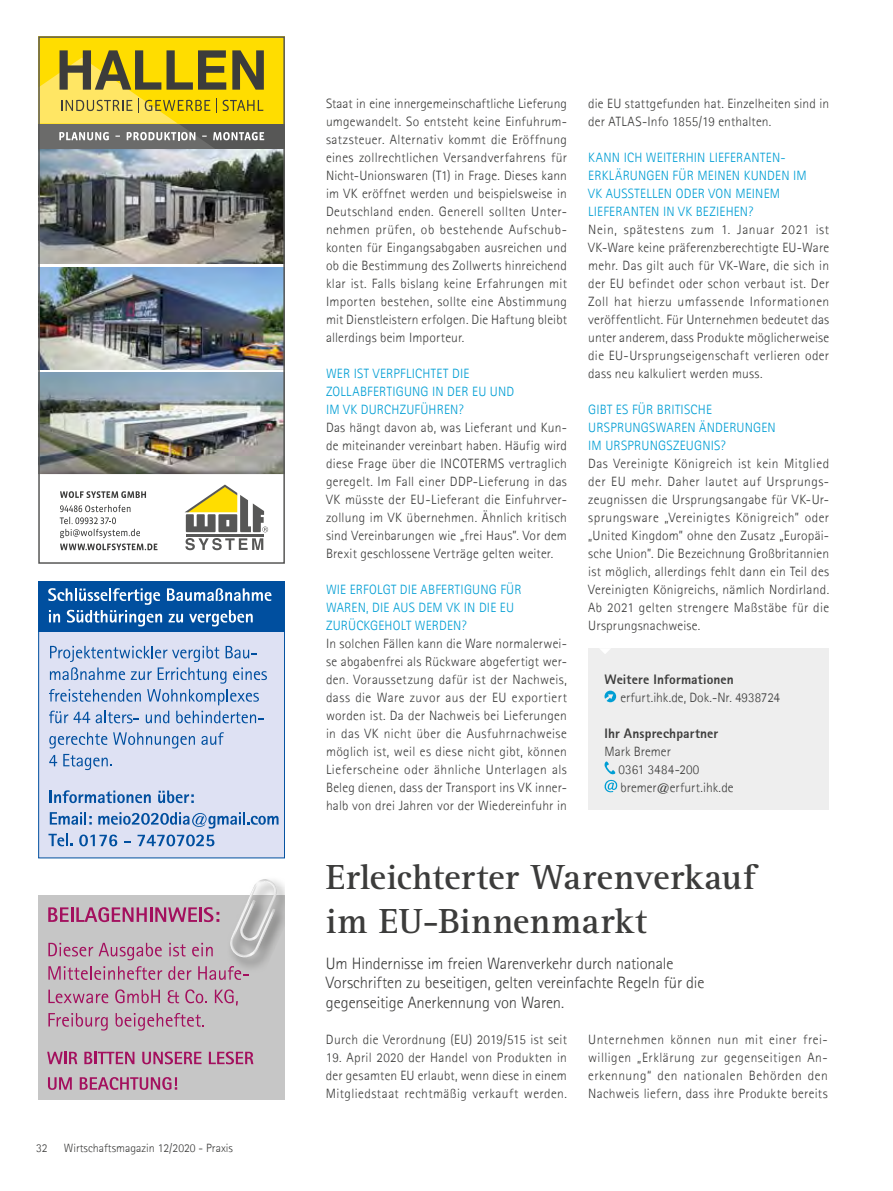
<style>
.page{position:relative;width:893px;height:1191px;background:#fff}
.page>*{position:absolute;margin:0;border:0;box-sizing:border-box;transform-origin:0 0}
.t1{font:700 36px/43.2px "Rotis Serif Std";letter-spacing:.01em;color:#3c3c3b}
.t2{font:300 16.5px/19.8px "Agfa Rotis Sans Serif";letter-spacing:-.01em;color:#3c3c3b}
.t3{font:300 13.5px/18px "Agfa Rotis Sans Serif";letter-spacing:.015em;color:#3c3c3b;text-align:justify}
.t4{font:300 13.5px/18px "Agfa Rotis Sans Serif";letter-spacing:.015em;color:#009ed4}
.t5{font:800 13.5px "Agfa Rotis Sans Serif";letter-spacing:.005em;color:#3c3c3b}
.t6{font:300 12px "Agfa Rotis Sans Serif";color:#3c3c3b}
</style>
<div class="page">
<img style="left:41px;top:267px;width:241px;height:102px">
<img style="left:41px;top:149px;width:241px;height:115px">
<img style="left:41px;top:372px;width:241px;height:103px">
<div style="left:38px;top:123px;width:247px;height:26px;background:#575756"></div>
<div style="left:38px;top:36px;width:247px;height:87px;background:#fd0"></div>
<svg style="left:185px;top:484px;width:83px;height:48px"></svg>
<svg style="left:185px;top:538px;width:78px;height:12px"></svg>
<hr style="left:186px;top:534px;width:78px;height:2px;background:#575756">
<svg style="left:60px;top:491px;width:86px;height:7px"></svg>
<svg style="left:60px;top:505px;width:98px;height:45px"></svg>
<svg style="left:41px;top:50px;width:223px;height:99px"></svg>
<div style="left:38px;top:36px;width:247px;height:528px;border:2px solid #575756"></div>
<div style="left:38px;top:895px;width:247px;height:204px;background:#c6c6c6"></div>
<svg style="left:48px;top:907px;width:149px;height:15px"></svg>
<hr style="left:199px;top:907px;width:3px;height:15px;background:#a3105e">
<svg style="left:204px;top:907px;width:15px;height:15px"></svg>
<svg style="left:48px;top:942px;width:45px;height:14px"></svg>
<svg style="left:99px;top:942px;width:63px;height:18px"></svg>
<svg style="left:169px;top:942px;width:17px;height:14px"></svg>
<svg style="left:192px;top:942px;width:21px;height:14px"></svg>
<svg style="left:48px;top:966px;width:114px;height:14px"></svg>
<svg style="left:168px;top:966px;width:23px;height:14px"></svg>
<svg style="left:48px;top:989px;width:60px;height:14px"></svg>
<svg style="left:115px;top:989px;width:45px;height:14px"></svg>
<svg style="left:168px;top:990px;width:11px;height:13px"></svg>
<svg style="left:185px;top:989px;width:22px;height:14px"></svg>
<svg style="left:215px;top:989px;width:23px;height:16px"></svg>
<svg style="left:48px;top:1013px;width:60px;height:17px"></svg>
<svg style="left:116px;top:1013px;width:88px;height:17px"></svg>
<svg style="left:198px;top:966px;width:51px;height:14px"></svg>
<img style="left:250px;top:879px;width:27px;height:16px">
<img style="left:230px;top:895px;width:46px;height:62px">
<svg style="left:47px;top:1051px;width:30px;height:13px"></svg>
<svg style="left:84px;top:1051px;width:50px;height:13px"></svg>
<svg style="left:142px;top:1051px;width:60px;height:13px"></svg>
<svg style="left:209px;top:1051px;width:44px;height:13px"></svg>
<svg style="left:48px;top:1077px;width:24px;height:12px"></svg>
<svg style="left:80px;top:1077px;width:97px;height:12px"></svg>
<div style="left:39px;top:582px;width:246px;height:276px;background:#dee1f3"></div>
<div style="left:38px;top:582px;width:247px;height:276px;border:1px solid #004f9f"></div>
<div style="left:38px;top:581px;width:247px;height:51px;background:#004f9f"></div>
<svg style="left:50px;top:646px;width:217px;height:37px"></svg>
<svg style="left:49px;top:689px;width:215px;height:34px"></svg>
<svg style="left:49px;top:732px;width:58px;height:16px"></svg>
<svg style="left:113px;top:732px;width:82px;height:16px"></svg>
<svg style="left:201px;top:732px;width:23px;height:13px"></svg>
<svg style="left:49px;top:755px;width:8px;height:11px"></svg>
<svg style="left:63px;top:754px;width:49px;height:16px"></svg>
<svg style="left:50px;top:790px;width:101px;height:13px"></svg>
<svg style="left:158px;top:790px;width:36px;height:13px"></svg>
<svg style="left:50px;top:812px;width:42px;height:12px"></svg>
<svg style="left:98px;top:812px;width:181px;height:16px"></svg>
<svg style="left:48px;top:833px;width:25px;height:13px"></svg>
<svg style="left:79px;top:834px;width:38px;height:12px"></svg>
<svg style="left:138px;top:834px;width:76px;height:12px"></svg>
<svg style="left:48px;top:588px;width:223px;height:38px"></svg>
<div style="left:588px;top:648px;width:241px;height:162px;background:#eee"></div>
<svg style="left:600px;top:648px;width:10px;height:6px"></svg>
<svg style="left:604px;top:690px;width:12px;height:12px"></svg>
<svg style="left:604px;top:761px;width:14px;height:31px"></svg>
<p class="t6" style="left:36px;top:1141px;width:13px">32</p>
<p class="t6" style="left:64px;top:1141px;width:171px">Wirtschaftsmagazin 12/2020 - Praxis</p>
<p class="t3" style="left:326px;top:94px;width:242px">Staat in eine innergemeinschaftliche Lieferung umgewandelt. So entsteht keine Einfuhrum&shy;satzsteuer. Alternativ kommt die Eröffnung eines zollrechtlichen Versandverfahrens für Nicht-Unionswaren (T1) in Frage. Dieses kann im VK eröffnet werden und beispielsweise in Deutschland enden. Generell sollten Unter&shy;nehmen prüfen, ob bestehende Aufschub&shy;konten für Eingangsabgaben ausreichen und ob die Bestimmung des Zollwerts hinreichend klar ist. Falls bislang keine Erfahrungen mit Importen bestehen, sollte eine Abstimmung mit Dienstleistern erfolgen. Die Haftung bleibt allerdings beim Importeur.</p>
<p class="t4" style="left:326px;top:364px;width:190px">WER IST VERPFLICHTET DIE<br>ZOLLABFERTIGUNG IN DER EU UND<br>IM VK DURCHZUFÜHREN?</p>
<p class="t3" style="left:326px;top:418px;width:242px">Das hängt davon ab, was Lieferant und Kun&shy;de miteinander vereinbart haben. Häufig wird diese Frage über die INCOTERMS vertraglich geregelt. Im Fall einer DDP-Lieferung in das VK müsste der EU-Lieferant die Einfuhrver&shy;zollung im VK übernehmen. Ähnlich kritisch sind Vereinbarungen wie „frei Haus”. Vor dem Brexit geschlossene Verträge gelten weiter.</p>
<p class="t4" style="left:326px;top:580px;width:197px">WIE ERFOLGT DIE ABFERTIGUNG FÜR<br>WAREN, DIE AUS DEM VK IN DIE EU<br>ZURÜCKGEHOLT WERDEN?</p>
<p class="t3" style="left:326px;top:634px;width:242px">In solchen Fällen kann die Ware normalerwei&shy;se abgabenfrei als Rückware abgefertigt wer&shy;den. Voraussetzung dafür ist der Nachweis, dass die Ware zuvor aus der EU exportiert worden ist. Da der Nachweis bei Lieferungen in das VK nicht über die Ausfuhrnachweise möglich ist, weil es diese nicht gibt, können Lieferscheine oder ähnliche Unterlagen als Beleg dienen, dass der Transport ins VK inner&shy;halb von drei Jahren vor der Wiedereinfuhr in</p>
<p class="t3" style="left:588px;top:94px;width:242px">die EU stattgefunden hat. Einzelheiten sind in der ATLAS-Info 1855/19 enthalten.</p>
<p class="t4" style="left:588px;top:148px;width:220px">KANN ICH WEITERHIN LIEFERANTEN-<br>ERKLÄRUNGEN FÜR MEINEN KUNDEN IM<br>VK AUSSTELLEN ODER VON MEINEM<br>LIEFERANTEN IN VK BEZIEHEN?</p>
<p class="t3" style="left:588px;top:220px;width:242px">Nein, spätestens zum 1. Januar 2021 ist VK-Ware keine präferenzberechtigte EU-Ware mehr. Das gilt auch für VK-Ware, die sich in der EU befindet oder schon verbaut ist. Der Zoll hat hierzu umfassende Informationen veröffentlicht. Für Unternehmen bedeutet das unter anderem, dass Produkte möglicherweise die EU-Ursprungseigenschaft verlieren oder dass neu kalkuliert werden muss.</p>
<p class="t4" style="left:588px;top:400px;width:189px">GIBT ES FÜR BRITISCHE<br>URSPRUNGSWAREN ÄNDERUNGEN<br>IM URSPRUNGSZEUGNIS?</p>
<p class="t3" style="left:588px;top:454px;width:242px">Das Vereinigte Königreich ist kein Mitglied der EU mehr. Daher lautet auf Ursprungs&shy;zeugnissen die Ursprungsangabe für VK-Ur&shy;sprungsware „Vereinigtes Königreich” oder „United Kingdom” ohne den Zusatz „Europäi&shy;sche Union”. Die Bezeichnung Großbritannien ist möglich, allerdings fehlt dann ein Teil des Vereinigten Königreichs, nämlich Nordirland.<br>Ab 2021 gelten strengere Maßstäbe für die Ursprungsnachweise.</p>
<p class="t5" style="left:604px;top:671px;width:131px">Weitere Informationen</p>
<p class="t3" style="left:620px;top:688px;width:161px">erfurt.ihk.de, Dok.-Nr. 4938724</p>
<p class="t5" style="left:604px;top:725px;width:115px">Ihr Ansprechpartner</p>
<p class="t3" style="left:619px;top:742px;width:117px;text-align:left;text-indent:-14px">Mark Bremer<br>0361 3484-200 bremer@erfurt.ihk.de</p>
<h1 class="t1" style="left:326px;top:856px;width:431px">Erleichterter Warenverkauf im EU-Binnenmarkt</h1>
<p class="t2" style="left:326px;top:952px;width:380px">Um Hindernisse im freien Warenverkehr durch nationale<br>Vorschriften zu beseitigen, gelten vereinfachte Regeln für die gegenseitige Anerkennung von Waren.</p>
<p class="t3" style="left:326px;top:1030px;width:243px">Durch die Verordnung (EU) 2019/515 ist seit</p>
<p class="t3" style="left:326px;top:1048px;width:243px">19. April 2020 der Handel von Produkten in der gesamten EU erlaubt, wenn diese in einem Mitgliedstaat rechtmäßig verkauft werden.</p>
<p class="t3" style="left:588px;top:1030px;width:241px">Unternehmen können nun mit einer frei&shy;willigen „Erklärung zur gegenseitigen An&shy;erkennung“ den nationalen Behörden den Nachweis liefern, dass ihre Produkte bereits</p>
</div>
